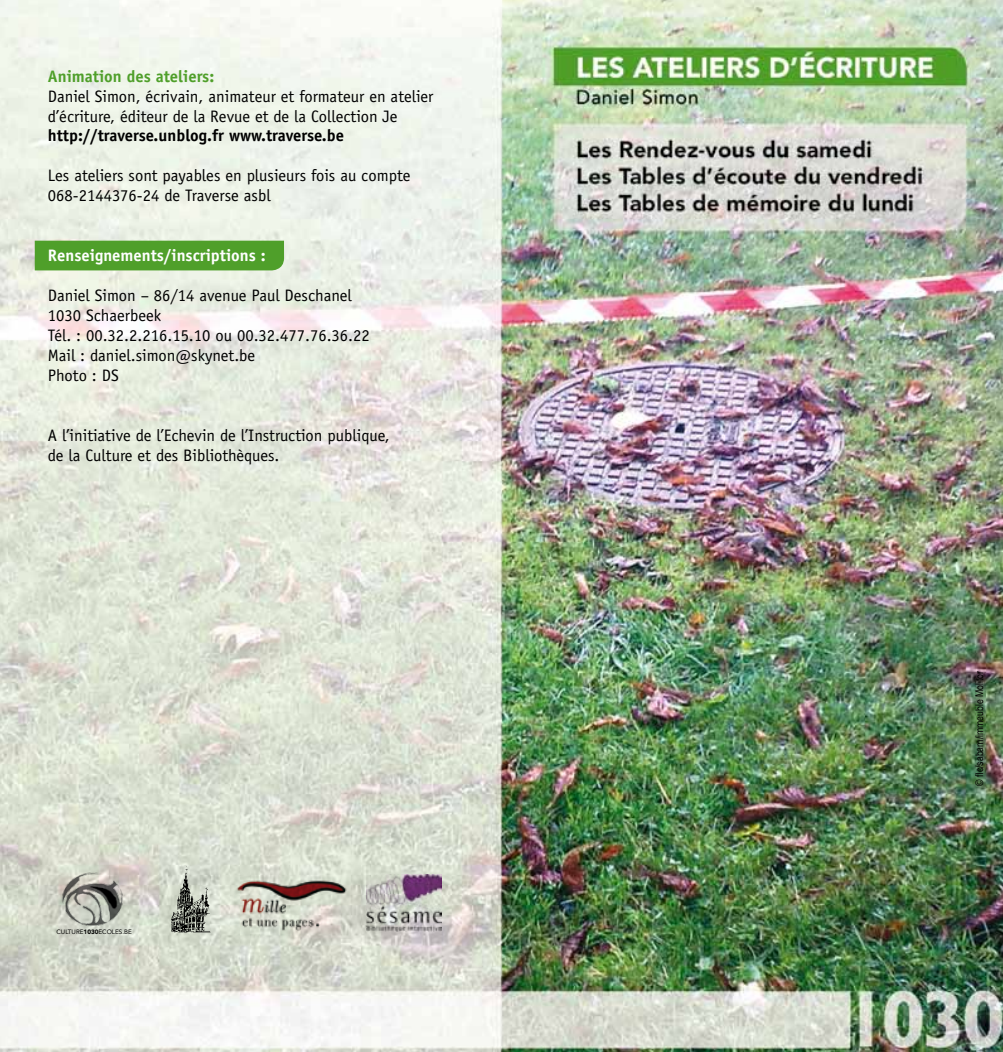
<style>
.page{position:relative;width:1003px;height:1052px;background:#fff}
.page>*{position:absolute;margin:0;border:0;box-sizing:border-box;transform-origin:0 0}
.t1{font:16.62px/19.9px "Officina Sans Std";color:#000}
.t2{font:700 16.62px "Officina Sans Std";color:#000}
.t3{font:700 16.62px "Officina Sans Std";color:#fff}
.t4{font:700 16.62px "Officina Sans Std";color:#4f9f2a}
.t5{font:10.67px "Arial Narrow";color:#000}
.t6{font:6.3px "Avenir LT Std";color:#000}
.s1{font-weight:900}
</style>
<div class="page">
<img style="left:0;top:0;width:1002px;height:1052px">
<img style="left:170px;top:862px;width:43px;height:72px">
<img style="left:54px;top:865px;width:76px;height:60px">
<div style="left:35px;top:241px;width:249px;height:29px;background:#4f9f2a"></div>
<img style="left:235px;top:877px;width:113px;height:58px">
<img style="left:366px;top:874px;width:75px;height:57px">
<p class="t4" style="left:48px;top:66px;width:168px">Animation des ateliers:</p>
<p class="t1" style="left:48px;top:86px;width:387px">Daniel Simon, écrivain, animateur et formateur en atelier d’écriture, éditeur de la Revue et de la Collection Je</p>
<p class="t2" style="left:48px;top:125px;width:297px">http://traverse.unblog.fr www.traverse.be</p>
<p class="t1" style="left:48px;top:166px;width:364px">Les ateliers sont payables en plusieurs fois au compte<br>068-2144376-24 de Traverse asbl</p>
<p class="t3" style="left:48px;top:245px;width:219px">Renseignements/inscriptions :</p>
<p class="t1" style="left:48px;top:285px;width:323px">Daniel Simon – 86/14 avenue Paul Deschanel<br>1030 Schaerbeek<br>Tél. : 00.32.2.216.15.10 ou 00.32.477.76.36.22<br>Mail : daniel.simon@skynet.be<br>Photo : DS</p>
<p class="t1" style="left:48px;top:425px;width:343px">A l’initiative de l’Echevin de l’Instruction publique, de la Culture et des Bibliothèques.</p>
<p class="t6" style="left:56px;top:928px;width:77px">CULTURE<span class="s1">1030</span>ECOLES.BE</p>
<p class="t5" style="left:971px;top:785px;width:116px;rotate:-90deg">© flc/sabam/immeuble Molitor</p>
</div>
